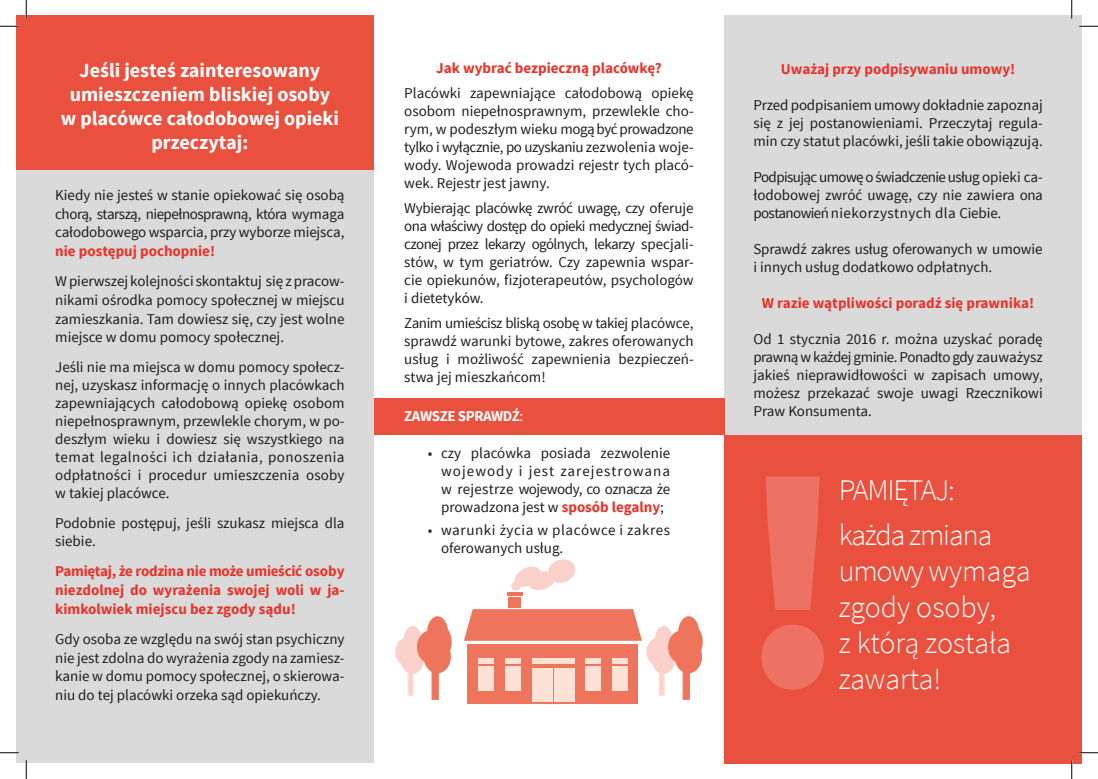
<style>
.page{position:relative;width:1098px;height:779px;background:#fff}
.page>*{position:absolute;margin:0;border:0;box-sizing:border-box;transform-origin:0 0}
.t1{font:900 312.5px "Source Sans Pro";color:#fff}
.t2{font:300 30px "Source Sans Pro";letter-spacing:-.015em;color:#fff}
.t3{font:300 30px "Source Sans Pro";letter-spacing:-.04em;color:#fff}
.t4{font:700 20px "Source Sans Pro";color:#fff}
.t5{font:15px/18px "Source Sans Pro";color:#1d1d1b;text-align:justify}
.t6{font:700 15px/18.8px "Source Sans Pro";color:#e7342b;text-align:justify}
.t7{font:15px/18px "Source Sans Pro";letter-spacing:.03em;color:#1d1d1b}
.t8{font:700 15px "Source Sans Pro";letter-spacing:-.03em;color:#fff}
.s1{font-weight:700;color:#e7342b}
.s2{font-weight:400}
</style>
<div class="page">
<div style="left:407px;top:671px;width:7px;height:25px;background:#fad1ca;border:1px solid #fce2d7"></div>
<div style="left:401px;top:646px;width:23px;height:28px;background:#fad1ca;border-radius:50%"></div>
<div style="left:395px;top:638px;width:23px;height:28px;background:#fad1ca;border-radius:50%"></div>
<div style="left:404px;top:626px;width:17px;height:28px;background:#fad1ca;border-radius:50%"></div>
<svg style="left:513px;top:559px;width:63px;height:32px"></svg>
<svg style="left:659px;top:673px;width:6px;height:23px"></svg>
<div style="left:652px;top:646px;width:23px;height:28px;background:#fad1ca;border-radius:50%"></div>
<div style="left:646px;top:638px;width:23px;height:28px;background:#fad1ca;border-radius:50%"></div>
<div style="left:655px;top:626px;width:17px;height:28px;background:#fad1ca;border-radius:50%"></div>
<div style="left:724px;top:16px;width:358px;height:747px;background:#dadada"></div>
<div style="left:16px;top:16px;width:357px;height:747px;background:#dadada"></div>
<div style="left:16px;top:16px;width:357px;height:154px;background:#ea503e"></div>
<div style="left:724px;top:435px;width:358px;height:328px;background:#ea503e"></div>
<div style="left:373px;top:398px;width:351px;height:37px;background:#ea503e"></div>
<div style="left:468px;top:645px;width:170px;height:59px;background:#ee755c"></div>
<svg style="left:464px;top:609px;width:178px;height:32px;background:#ee7d65"></svg>
<div style="left:478px;top:666px;width:16px;height:25px;background:#fce1d6"></div>
<div style="left:478px;top:658px;width:16px;height:6px;background:#fce1d6"></div>
<div style="left:532px;top:668px;width:20px;height:33px;background:#fce1d6"></div>
<div style="left:586px;top:666px;width:15px;height:25px;background:#fce1d6"></div>
<div style="left:586px;top:658px;width:15px;height:6px;background:#fce1d6"></div>
<div style="left:505px;top:666px;width:16px;height:25px;background:#fce1d6"></div>
<div style="left:505px;top:658px;width:16px;height:6px;background:#fce1d6"></div>
<div style="left:532px;top:658px;width:42px;height:6px;background:#fce1d6"></div>
<div style="left:554px;top:668px;width:20px;height:33px;background:#fce1d6"></div>
<div style="left:612px;top:666px;width:16px;height:25px;background:#fce1d6"></div>
<div style="left:612px;top:658px;width:16px;height:6px;background:#fce1d6"></div>
<div style="left:431px;top:670px;width:8px;height:30px;background:#ee755c;border:1px solid #ee755c"></div>
<div style="left:424px;top:640px;width:27px;height:33px;background:#ee755c;border-radius:50%"></div>
<div style="left:417px;top:630px;width:27px;height:34px;background:#ee755c;border-radius:50%"></div>
<div style="left:427px;top:616px;width:21px;height:33px;background:#ee755c;border-radius:50%"></div>
<div style="left:430px;top:625px;width:22px;height:34px;background:#ee755c;border-radius:50%"></div>
<div style="left:682px;top:670px;width:8px;height:30px;background:#ee755c;border:1px solid #ee755c"></div>
<div style="left:675px;top:640px;width:27px;height:33px;background:#ee755c;border-radius:50%"></div>
<div style="left:668px;top:630px;width:27px;height:34px;background:#ee755c;border-radius:50%"></div>
<div style="left:678px;top:616px;width:21px;height:33px;background:#ee755c;border-radius:50%"></div>
<div style="left:682px;top:625px;width:21px;height:34px;background:#ee755c;border-radius:50%"></div>
<div style="left:509px;top:597px;width:12px;height:11px;background:#ee755c"></div>
<hr style="left:507px;top:592px;width:15px;height:3px;background:#ee755c">
<svg style="left:0;top:25px;width:19px;height:2px"></svg>
<svg style="left:1079px;top:25px;width:19px;height:2px"></svg>
<svg style="left:0;top:752px;width:19px;height:1px"></svg>
<svg style="left:1079px;top:752px;width:19px;height:1px"></svg>
<svg style="left:25px;top:0;width:2px;height:19px"></svg>
<svg style="left:25px;top:760px;width:2px;height:19px"></svg>
<svg style="left:1071px;top:0;width:1px;height:19px"></svg>
<svg style="left:1071px;top:760px;width:1px;height:19px"></svg>
<p class="t4" style="left:80px;top:58px;width:242px">Jeśli jesteś zainteresowany</p>
<p class="t4" style="left:70px;top:82px;width:262px">umieszczeniem bliskiej osoby</p>
<p class="t4" style="left:61px;top:106px;width:280px">w placówce całodobowej opieki</p>
<p class="t4" style="left:151px;top:130px;width:99px">przeczytaj:</p>
<p class="t5" style="left:55px;top:186px;width:291px;line-height:18.8px">Kiedy nie jesteś w stanie opiekować się osobą chorą, starszą, niepełnosprawną, która wymaga całodobowego wsparcia, przy wyborze miejsca, <span class="s1">nie postępuj pochopnie!</span></p>
<p class="t5" style="left:55px;top:272px;width:291px;line-height:18.8px">W pierwszej kolejności skontaktuj się z pracow&shy;nikami ośrodka pomocy społecznej w miejscu zamieszkania. Tam dowiesz się, czy jest wolne miejsce w domu pomocy społecznej.</p>
<p class="t5" style="left:55px;top:359px;width:291px">Jeśli nie ma miejsca w domu pomocy społecz&shy;nej, uzyskasz informację o innych placówkach zapewniających całodobową opiekę osobom niepełnosprawnym, przewlekle chorym, w po&shy;deszłym wieku i dowiesz się wszystkiego na temat legalności ich działania, ponoszenia odpłatności i procedur umieszczenia osoby w takiej placówce.</p>
<p class="t5" style="left:55px;top:515px;width:291px">Podobnie postępuj, jeśli szukasz miejsca dla siebie.</p>
<p class="t6" style="left:55px;top:563px;width:291px">Pamiętaj, że rodzina nie może umieścić osoby niezdolnej do wyrażenia swojej woli w ja&shy;kimkolwiek miejscu bez zgody sądu!</p>
<p class="t5" style="left:55px;top:630px;width:291px;line-height:18.8px">Gdy osoba ze względu na swój stan psychiczny nie jest zdolna do wyrażenia zgody na zamiesz&shy;kanie w domu pomocy społecznej, o skierowa&shy;niu do tej placówki orzeka sąd opiekuńczy.</p>
<p class="t6" style="left:436px;top:59px;width:227px">Jak wybrać bezpieczną placówkę?</p>
<p class="t5" style="left:404px;top:84px;width:291px">Placówki zapewniające całodobową opiekę osobom niepełnosprawnym, przewlekle cho&shy;rym, w podeszłym wieku mogą być prowadzone tylko i wyłącznie, po uzyskaniu zezwolenia woje&shy;wody. Wojewoda prowadzi rejestr tych placó&shy;wek. Rejestr jest jawny.</p>
<p class="t5" style="left:404px;top:199px;width:291px">Wybierając placówkę zwróć uwagę, czy oferuje ona właściwy dostęp do opieki medycznej świad&shy;czonej przez lekarzy ogólnych, lekarzy specjali&shy;stów, w tym geriatrów. Czy zapewnia wspar&shy;cie opiekunów, fizjoterapeutów, psychologów i dietetyków.</p>
<p class="t5" style="left:404px;top:314px;width:291px">Zanim umieścisz bliską osobę w takiej placówce, sprawdź warunki bytowe, zakres oferowanych usług i możliwość zapewnienia bezpieczeń&shy;stwa jej mieszkańcom!</p>
<p class="t8" style="left:404px;top:407px;width:120px">ZAWSZE SPRAWDŹ<span class="s2">:</span></p>
<p class="t5" style="left:441px;top:444px;width:231px">czy placówka posiada zezwolenie wojewody i jest zarejestrowana w rejestrze wojewody, co oznacza że prowadzona jest w <span class="s1">sposób legalny</span>;</p>
<p class="t7" style="left:441px;top:521px;width:231px">warunki życia w placówce i zakres oferowanych usług.</p>
<p class="t5" style="left:428px;top:444px;width:6px">■</p>
<p class="t5" style="left:428px;top:521px;width:6px">■</p>
<p class="t6" style="left:781px;top:60px;width:236px">Uważaj przy podpisywaniu umowy!</p>
<p class="t5" style="left:753px;top:96px;width:291px">Przed podpisaniem umowy dokładnie zapoznaj się z jej postanowieniami. Przeczytaj regula&shy;min czy statut placówki, jeśli takie obowiązują.</p>
<p class="t5" style="left:753px;top:168px;width:291px">Podpisując umowę o świadczenie usług opieki ca&shy;łodobowej zwróć uwagę, czy nie zawiera ona postanowień niekorzystnych dla Ciebie.</p>
<p class="t5" style="left:753px;top:240px;width:291px">Sprawdź zakres usług oferowanych w umowie i innych usług dodatkowo odpłatnych.</p>
<p class="t6" style="left:762px;top:294px;width:274px">W razie wątpliwości poradź się prawnika!</p>
<p class="t5" style="left:753px;top:330px;width:291px">Od 1 stycznia 2016 r. można uzyskać poradę prawną w każdej gminie. Ponadto gdy zauważysz jakieś nieprawidłowości w zapisach umowy, możesz przekazać swoje uwagi Rzecznikowi Praw Konsumenta.</p>
<h1 class="t1" style="left:736px;top:378px;width:114px">!</h1>
<p class="t3" style="left:839px;top:472px;width:118px">PAMIĘTAJ:</p>
<p class="t3" style="left:839px;top:517px;width:155px">każda zmiana</p>
<p class="t2" style="left:839px;top:553px;width:193px">umowy wymaga</p>
<p class="t2" style="left:839px;top:589px;width:159px">zgody osoby,</p>
<p class="t2" style="left:839px;top:625px;width:174px">z którą została</p>
<p class="t2" style="left:839px;top:661px;width:104px">zawarta!</p>
</div>
